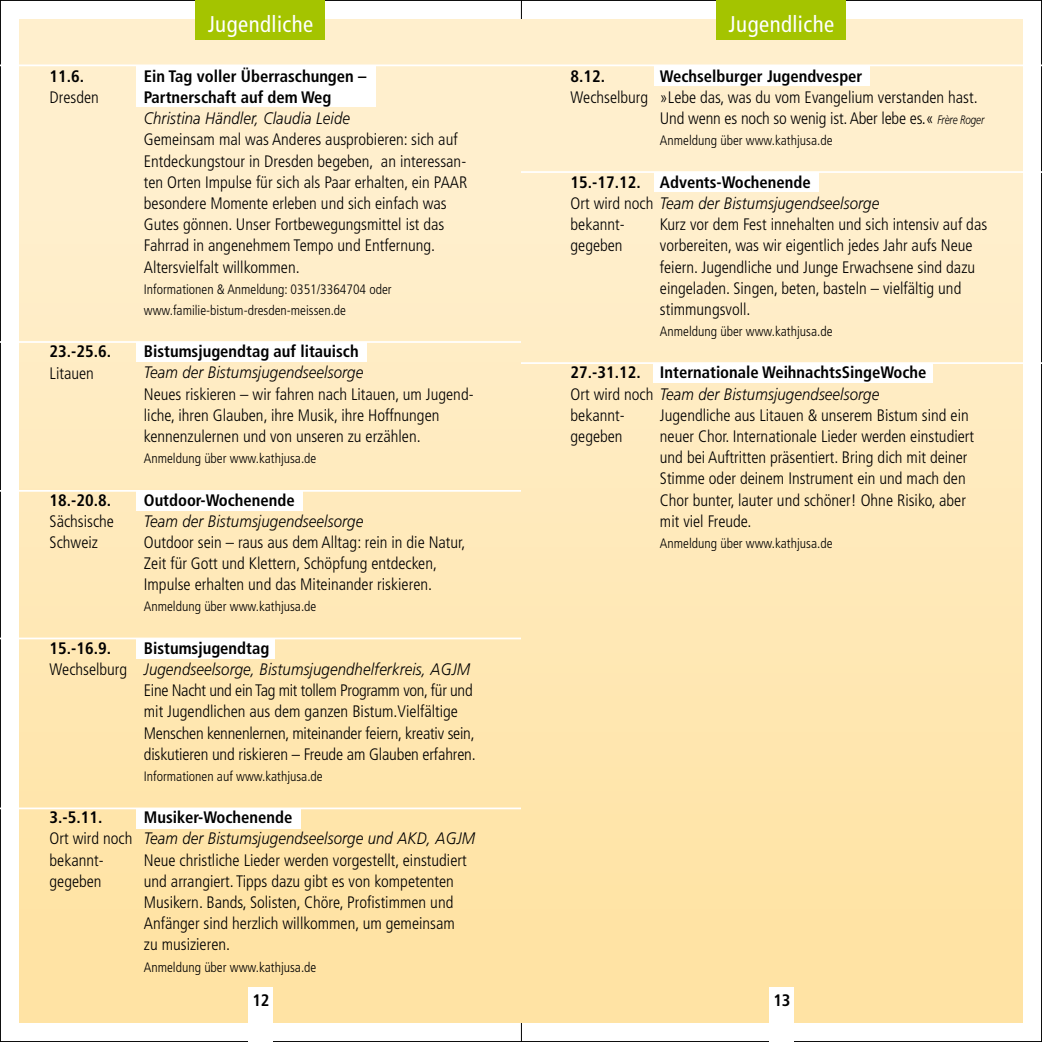
<style>
.page{position:relative;width:1042px;height:1042px;background:#fff}
.page>*{position:absolute;margin:0;border:0;box-sizing:border-box;transform-origin:0 0}
.t1{font:condensed 22.75px "Frutiger LT Std";letter-spacing:.02em;color:#fff}
.t2{font:300 condensed 16.62px/21.2px "Frutiger LT Std";color:#000}
.t3{font:italic 300 16.62px/21.2px "Frutiger LT Std";letter-spacing:.01em;color:#000;scale:.9 1}
.t4{font:700 condensed 16.62px/21.2px "Frutiger LT Std";color:#000}
.t5{font:300 condensed 13.65px/21.2px "Frutiger LT Std";color:#000}
.s1{font-style:italic;font-stretch:normal;font-size:12.25px}
.s2{font-weight:700;font-style:normal;font-stretch:condensed}
.s3{font-style:normal;font-stretch:condensed}
</style>
<div class="page">
<hr style="left:521px;top:0;width:1px;height:1042px;background:#000">
<div style="left:20px;top:20px;width:501px;height:1002px;background:linear-gradient(to bottom,#fff1d4,#ffe2a2)"></div>
<div style="left:521px;top:20px;width:501px;height:1002px;background:linear-gradient(to bottom,#fff1d4,#ffe2a2)"></div>
<hr style="left:0;top:64px;width:521px;height:2px;background:#fff">
<div style="left:136px;top:66px;width:240px;height:41px;background:#fff"></div>
<hr style="left:0;top:341px;width:521px;height:2px;background:#fff">
<div style="left:136px;top:342px;width:231px;height:20px;background:#fff"></div>
<hr style="left:0;top:490px;width:521px;height:2px;background:#fff">
<div style="left:136px;top:491px;width:167px;height:20px;background:#fff"></div>
<hr style="left:0;top:637px;width:521px;height:2px;background:#fff">
<div style="left:136px;top:639px;width:139px;height:20px;background:#fff"></div>
<hr style="left:0;top:807px;width:521px;height:2px;background:#fff">
<div style="left:136px;top:809px;width:165px;height:19px;background:#fff"></div>
<hr style="left:521px;top:64px;width:521px;height:2px;background:#fff">
<div style="left:654px;top:66px;width:215px;height:20px;background:#fff"></div>
<hr style="left:521px;top:171px;width:521px;height:2px;background:#fff">
<div style="left:654px;top:172px;width:165px;height:20px;background:#fff"></div>
<hr style="left:521px;top:362px;width:521px;height:2px;background:#fff">
<div style="left:654px;top:363px;width:279px;height:20px;background:#fff"></div>
<div style="left:248px;top:987px;width:25px;height:55px;background:#fff"></div>
<div style="left:769px;top:987px;width:25px;height:55px;background:#fff"></div>
<div style="left:717px;top:0;width:129px;height:40px;background:#a4c400"></div>
<div style="left:196px;top:0;width:129px;height:40px;background:#a4c400"></div>
<h1 class="t1" style="left:208px;top:11px;width:107px">Jugendliche</h1>
<h1 class="t1" style="left:728px;top:11px;width:107px">Jugendliche</h1>
<p class="t4" style="left:50px;top:66px;width:36px">11.6.</p>
<p class="t2" style="left:50px;top:87px;width:51px">Dresden</p>
<p class="t4" style="left:50px;top:341px;width:63px">23.-25.6.</p>
<p class="t2" style="left:50px;top:362px;width:46px">Litauen</p>
<p class="t4" style="left:50px;top:489px;width:63px">18.-20.8.</p>
<p class="t2" style="left:50px;top:511px;width:66px">Sächsische<br>Schweiz</p>
<p class="t4" style="left:50px;top:637px;width:63px">15.-16.9.</p>
<p class="t2" style="left:50px;top:659px;width:79px">Wechselburg</p>
<p class="t4" style="left:50px;top:807px;width:54px">3.-5.11.</p>
<p class="t2" style="left:50px;top:828px;width:84px">Ort wird noch bekannt&shy;gegeben</p>
<p class="t4" style="left:144px;top:66px;width:224px">Ein Tag voller Überraschungen –<br>Partnerschaft auf dem Weg</p>
<p class="t3" style="left:144px;top:108px;width:231px">Christina Händler, Claudia Leide</p>
<p class="t2" style="left:144px;top:129px;width:325px">Gemeinsam mal was Anderes ausprobieren: sich auf Entdeckungstour in Dresden begeben, an interessan&shy;ten Orten Impulse für sich als Paar erhalten, ein PAAR besondere Momente erleben und sich einfach was Gutes gönnen. Unser Fortbewegungsmittel ist das Fahrrad in angenehmem Tempo und Entfernung.<br>Altersvielfalt willkommen.</p>
<p class="t5" style="left:144px;top:279px;width:249px">Informationen &amp; Anmeldung: 0351/3364704 oder www.familie-bistum-dresden-meissen.de</p>
<p class="t4" style="left:144px;top:341px;width:216px">Bistumsjugendtag auf litauisch</p>
<p class="t3" style="left:144px;top:362px;width:245px">Team der Bistumsjugendseelsorge</p>
<p class="t2" style="left:144px;top:383px;width:331px">Neues riskieren – wir fahren nach Litauen, um Jugend&shy;liche, ihren Glauben, ihre Musik, ihre Hoffnungen kennenzulernen und von unseren zu erzählen.</p>
<p class="t5" style="left:144px;top:448px;width:174px">Anmeldung über www.kathjusa.de</p>
<p class="t4" style="left:144px;top:489px;width:152px">Outdoor-Wochenende</p>
<p class="t3" style="left:144px;top:510px;width:245px">Team der Bistumsjugendseelsorge</p>
<p class="t2" style="left:144px;top:532px;width:323px">Outdoor sein – raus aus dem Alltag: rein in die Natur,<br>Zeit für Gott und Klettern, Schöpfung entdecken,<br>Impulse erhalten und das Miteinander riskieren.</p>
<p class="t5" style="left:144px;top:596px;width:174px">Anmeldung über www.kathjusa.de</p>
<p class="t4" style="left:144px;top:637px;width:127px">Bistumsjugendtag</p>
<p class="t3" style="left:144px;top:659px;width:364px">Jugendseelsorge, Bistumsjugendhelferkreis, AGJM</p>
<p class="t2" style="left:144px;top:680px;width:333px">Eine Nacht und ein Tag mit tollem Programm von, für und mit Jugendlichen aus dem ganzen Bistum.Vielfältige Menschen kennenlernen, miteinander feiern, kreativ sein, diskutieren und riskieren – Freude am Glauben erfahren.</p>
<p class="t5" style="left:144px;top:766px;width:180px">Informationen auf www.kathjusa.de</p>
<p class="t4" style="left:144px;top:807px;width:150px">Musiker-Wochenende</p>
<p class="t3" style="left:144px;top:828px;width:369px">Team der Bistumsjugendseelsorge und AKD, AGJM</p>
<p class="t2" style="left:144px;top:849px;width:324px">Neue christliche Lieder werden vorgestellt, einstudiert und arrangiert. Tipps dazu gibt es von kompetenten Musikern. Bands, Solisten, Chöre, Profistimmen und Anfänger sind herzlich willkommen, um gemeinsam zu musizieren.</p>
<p class="t5" style="left:144px;top:956px;width:174px">Anmeldung über www.kathjusa.de</p>
<p class="t4" style="left:252px;top:990px;width:19px">12</p>
<p class="t4" style="left:773px;top:990px;width:19px">13</p>
<p class="t4" style="left:660px;top:66px;width:204px">Wechselburger Jugendvesper</p>
<p class="t2" style="left:660px;top:87px;width:326px">»Lebe das, was du vom Evangelium verstanden hast.<br>Und wenn es noch so wenig ist. Aber lebe es.« <span class="s1">Frère Roger</span></p>
<p class="t5" style="left:660px;top:130px;width:174px">Anmeldung über www.kathjusa.de</p>
<p class="t4" style="left:660px;top:171px;width:152px">Advents-Wochenende</p>
<p class="t2" style="left:660px;top:214px;width:329px">Kurz vor dem Fest innehalten und sich intensiv auf das vorbereiten, was wir eigentlich jedes Jahr aufs Neue feiern. Jugendliche und Junge Erwachsene sind dazu eingeladen. Singen, beten, basteln – vielfältig und stimmungsvoll.</p>
<p class="t5" style="left:660px;top:321px;width:174px">Anmeldung über www.kathjusa.de</p>
<p class="t4" style="left:660px;top:362px;width:268px">Internationale WeihnachtsSingeWoche</p>
<p class="t2" style="left:660px;top:405px;width:316px">Jugendliche aus Litauen &amp; unserem Bistum sind ein neuer Chor. Internationale Lieder werden einstudiert und bei Auftritten präsentiert. Bring dich mit deiner Stimme oder deinem Instrument ein und mach den Chor bunter, lauter und schöner! Ohne Risiko, aber mit viel Freude.</p>
<p class="t5" style="left:660px;top:533px;width:174px">Anmeldung über www.kathjusa.de</p>
<p class="t4" style="left:570px;top:66px;width:36px">8.12.</p>
<p class="t2" style="left:570px;top:87px;width:79px">Wechselburg</p>
<p class="t3" style="left:570px;top:172px;width:344px"><span class="s2">15.-17.12.<br></span><span class="s3">Ort wird noch</span> Team der Bistumsjugendseelsorge <span class="s3">bekannt-<br>gegeben</span></p>
<p class="t3" style="left:570px;top:362px;width:344px"><span class="s2">27.-31.12.<br></span><span class="s3">Ort wird noch</span> Team der Bistumsjugendseelsorge <span class="s3">bekannt-<br>gegeben</span></p>
</div>
